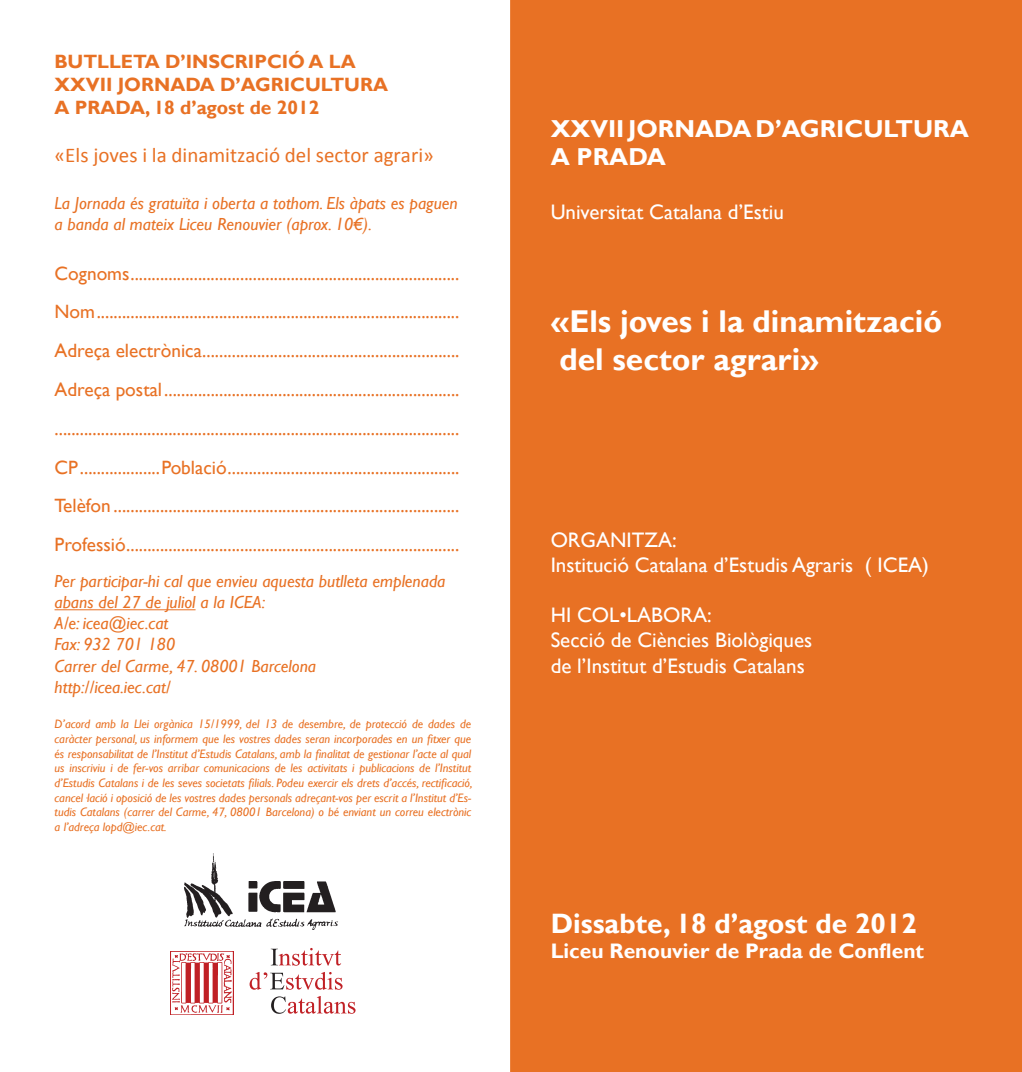
<style>
.page{position:relative;width:1022px;height:1072px;background:#fff}
.page>*{position:absolute;margin:0;border:0;box-sizing:border-box;transform-origin:0 0}
.t1{font:700 31.5px "Gill Sans";color:#fff}
.t2{font:700 28px "Gill Sans";color:#fff}
.t3{font:700 24.5px "Gill Sans";color:#fff}
.t4{font:21px "Gill Sans";color:#fff}
.t5{font:21px "Calibri";color:#e87124}
.t6{font:700 21px "Gill Sans";color:#fff}
.t7{font:19.25px "Gill Sans";color:#e87124}
.t8{font:700 19.25px "Gill Sans";color:#e87124}
.t9{font:italic 17.5px "Gill Sans";color:#e87124}
.t10{font:italic 12.25px/14.7px "Gill Sans";color:#e87124;text-align:justify}
</style>
<div class="page">
<div style="left:511px;top:0;width:511px;height:1071px;background:#e87124"></div>
<hr style="left:55px;top:609px;width:141px;height:1px;background:#e87124">
<img style="left:185px;top:853px;width:153px;height:76px">
<svg style="left:271px;top:996px;width:85px;height:17px"></svg>
<svg style="left:250px;top:972px;width:93px;height:17px"></svg>
<svg style="left:271px;top:948px;width:70px;height:17px"></svg>
<img style="left:170px;top:951px;width:64px;height:63px">
<p class="t8" style="left:55px;top:50px;width:303px">BUTLLETA D’INSCRIPCIÓ A LA</p>
<p class="t8" style="left:55px;top:73px;width:335px">XXVII JORNADA D’AGRICULTURA</p>
<p class="t8" style="left:55px;top:96px;width:266px">A PRADA, 18 d’agost de 2012</p>
<p class="t5" style="left:55px;top:142px;width:381px">«Els joves i la dinamització del sector agrari»</p>
<p class="t9" style="left:55px;top:192px;width:405px">La Jornada és gratuïta i oberta a tothom. Els àpats es paguen</p>
<p class="t9" style="left:55px;top:213px;width:319px">a banda al mateix Liceu Renouvier (aprox. 10€).</p>
<p class="t7" style="left:55px;top:262px;width:406px">Cognoms..............................................................................</p>
<p class="t7" style="left:55px;top:301px;width:406px">Nom......................................................................................</p>
<p class="t7" style="left:55px;top:339px;width:406px">Adreça electrònica.............................................................</p>
<p class="t7" style="left:55px;top:378px;width:406px">Adreça postal......................................................................</p>
<p class="t7" style="left:55px;top:417px;width:406px">................................................................................................</p>
<p class="t7" style="left:55px;top:456px;width:406px">CP...................Població.......................................................</p>
<p class="t7" style="left:55px;top:495px;width:406px">Telèfon ..................................................................................</p>
<p class="t7" style="left:55px;top:533px;width:406px">Professió...............................................................................</p>
<p class="t9" style="left:55px;top:571px;width:392px">Per participar-hi cal que envieu aquesta butlleta emplenada</p>
<p class="t9" style="left:55px;top:592px;width:212px">abans del 27 de juliol a la ICEA:</p>
<p class="t9" style="left:55px;top:613px;width:115px">A/e: icea@iec.cat</p>
<p class="t9" style="left:55px;top:634px;width:122px">Fax: 932 701 180</p>
<p class="t9" style="left:55px;top:655px;width:263px">Carrer del Carme, 47. 08001 Barcelona</p>
<p class="t9" style="left:55px;top:676px;width:118px">http://icea.iec.cat/</p>
<p class="t10" style="left:55px;top:717px;width:419px">D’acord amb la Llei orgànica 15/1999, del 13 de desembre, de protecció de dades de caràcter personal, us informem que les vostres dades seran incorporades en un fitxer que és responsabilitat de l’Institut d’Estudis Catalans, amb la finalitat de gestionar l’acte al qual us inscriviu i de fer-vos arribar comunicacions de les activitats i publicacions de l’Institut d’Estudis Catalans i de les seves societats filials. Podeu exercir els drets d’accés, rectificació, cancel·lació i oposició de les vostres dades personals adreçant-vos per escrit a l’Institut d’Es&shy;tudis Catalans (carrer del Carme, 47, 08001 Barcelona) o bé enviant un correu electrònic a l’adreça lopd@iec.cat.</p>
<p class="t3" style="left:551px;top:114px;width:420px">XXVII JORNADA D’AGRICULTURA</p>
<p class="t3" style="left:551px;top:142px;width:117px">A PRADA</p>
<p class="t4" style="left:551px;top:199px;width:235px">Universitat Catalana d’Estiu</p>
<p class="t1" style="left:551px;top:302px;width:393px">«Els joves i la dinamització</p>
<p class="t1" style="left:559px;top:340px;width:261px">del sector agrari»</p>
<p class="t4" style="left:551px;top:527px;width:128px">ORGANITZA:</p>
<p class="t4" style="left:551px;top:552px;width:380px">Institució Catalana d’Estudis Agraris ( ICEA)</p>
<p class="t4" style="left:551px;top:603px;width:162px">HI COL•LABORA:</p>
<p class="t4" style="left:551px;top:628px;width:263px">Secció de Ciències Biològiques</p>
<p class="t4" style="left:551px;top:653px;width:256px">de l’Institut d’Estudis Catalans</p>
<p class="t2" style="left:551px;top:906px;width:368px">Dissabte, 18 d’agost de 2012</p>
<p class="t6" style="left:551px;top:938px;width:375px">Liceu Renouvier de Prada de Conflent</p>
</div>
